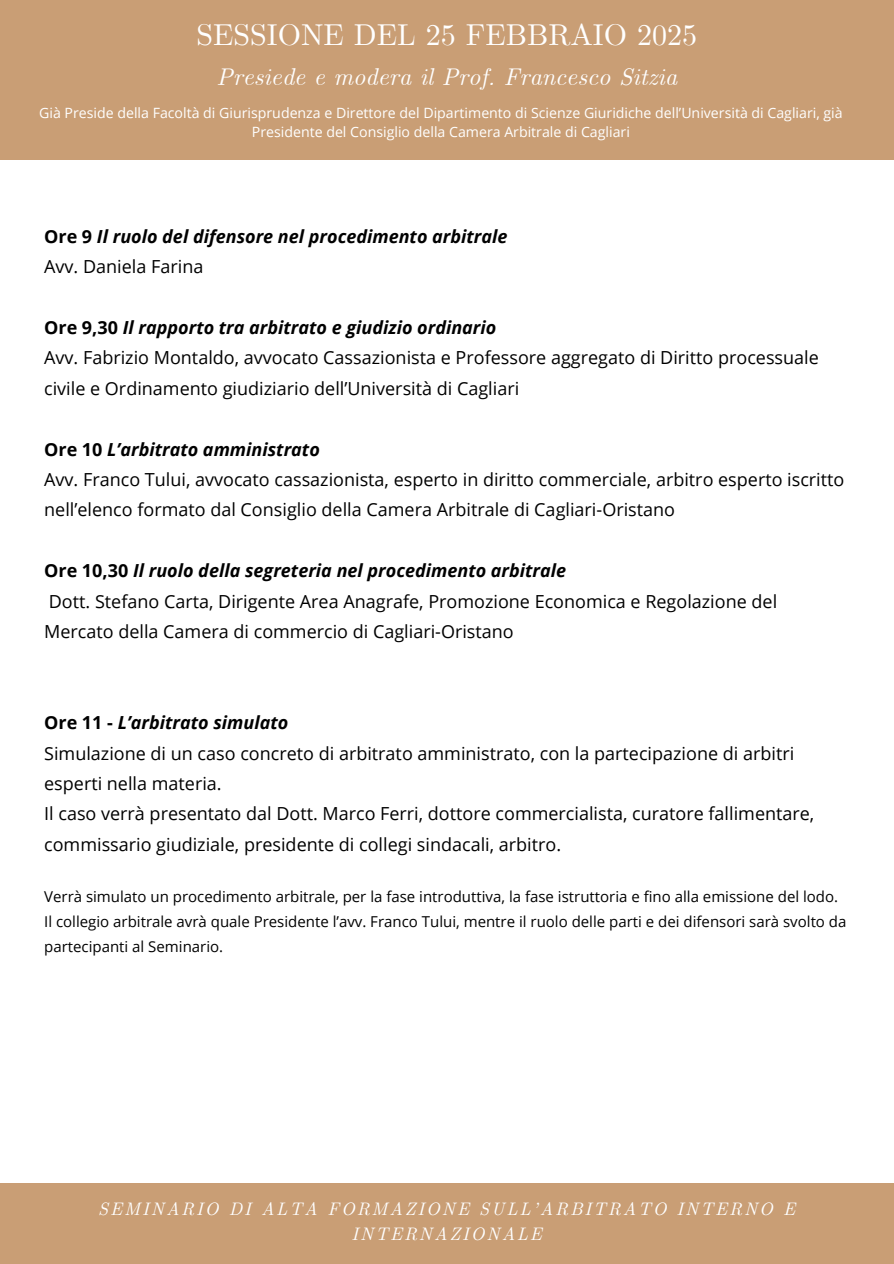
<style>
.page{position:relative;width:894px;height:1264px;background:#fff}
.page>*{position:absolute;margin:0;border:0;box-sizing:border-box;transform-origin:0 0}
.t1{font:30px "CMU Serif";color:#fff}
.t2{font:italic 24px "CMU Serif";color:#fff}
.t3{font:18px/30.3px "Open Sans";color:#000}
.t4{font:italic 700 18px/30.3px "Open Sans";color:#000}
.t5{font:italic 18px/24.8px "CMU Serif";letter-spacing:.1em;color:#fff;text-align:center}
.t6{font:15px/24.8px "Open Sans";color:#000}
.t7{font:14.1px/19.2px "Open Sans";color:#fff;text-align:center}
.s1{font-style:normal}
.s2{font-weight:400;font-style:normal}
.s3{font-weight:700}
.s4{font-weight:700;font-style:italic}
</style>
<div class="page">
<div style="left:0;top:0;width:893px;height:160px;background:#c99e75"></div>
<div style="left:0;top:1182px;width:893px;height:81px;background:#c99e75"></div>
<h1 class="t1" style="left:196px;top:17px;width:502px">SESSIONE DEL 25 FEBBRAIO 2025</h1>
<h2 class="t2" style="left:216px;top:63px;width:462px">Presiede e modera il Prof. Francesco Sitzia</h2>
<p class="t7" style="left:39px;top:103px;width:804px">Già Preside della Facoltà di Giurisprudenza e Direttore del Dipartimento di Scienze Giuridiche dell’Università di Cagliari, già<br>Presidente del Consiglio della Camera Arbitrale di Cagliari</p>
<h4 class="t4" style="left:44px;top:221px;width:465px"><span class="s1">Ore 9</span> Il ruolo del difensore nel procedimento arbitrale<br><span class="s2">Avv. Daniela Farina</span></h4>
<h4 class="t3" style="left:44px;top:312px;width:776px"><span class="s3">Ore 9,30</span> <span class="s4">Il rapporto tra arbitrato e giudizio ordinario<br></span>Avv. Fabrizio Montaldo, avvocato Cassazionista e Professore aggregato di Diritto processuale civile e Ordinamento giudiziario dell’Università di Cagliari</h4>
<h4 class="t3" style="left:44px;top:433px;width:801px"><span class="s3">Ore 10</span> <span class="s4">L’arbitrato amministrato<br></span>Avv. Franco Tului, avvocato cassazionista, esperto in diritto commerciale, arbitro esperto iscritto nell’elenco formato dal Consiglio della Camera Arbitrale di Cagliari-Oristano</h4>
<h4 class="t3" style="left:44px;top:555px;width:734px"><span class="s3">Ore 10,30</span> <span class="s4">Il ruolo della segreteria nel procedimento arbitrale<br></span>Dott. Stefano Carta, Dirigente Area Anagrafe, Promozione Economica e Regolazione del<br>Mercato della Camera di commercio di Cagliari-Oristano</h4>
<p class="t3" style="left:44px;top:707px;width:771px"><span class="s3">Ore 11 -</span> <span class="s4">L’arbitrato simulato<br></span>Simulazione di un caso concreto di arbitrato amministrato, con la partecipazione di arbitri esperti nella materia.<br>Il caso verrà presentato dal Dott. Marco Ferri, dottore commercialista, curatore fallimentare, commissario giudiziale, presidente di collegi sindacali, arbitro.</p>
<h3 class="t6" style="left:44px;top:884px;width:803px">Verrà simulato un procedimento arbitrale, per la fase introduttiva, la fase istruttoria e fino alla emissione del lodo.<br>Il collegio arbitrale avrà quale Presidente l’avv. Franco Tului, mentre il ruolo delle parti e dei difensori sarà svolto da partecipanti al Seminario.</h3>
<h4 class="t5" style="left:98px;top:1197px;width:698px">SEMINARIO DI ALTA FORMAZIONE SULL’ARBITRATO INTERNO E<br>INTERNAZIONALE</h4>
</div>
